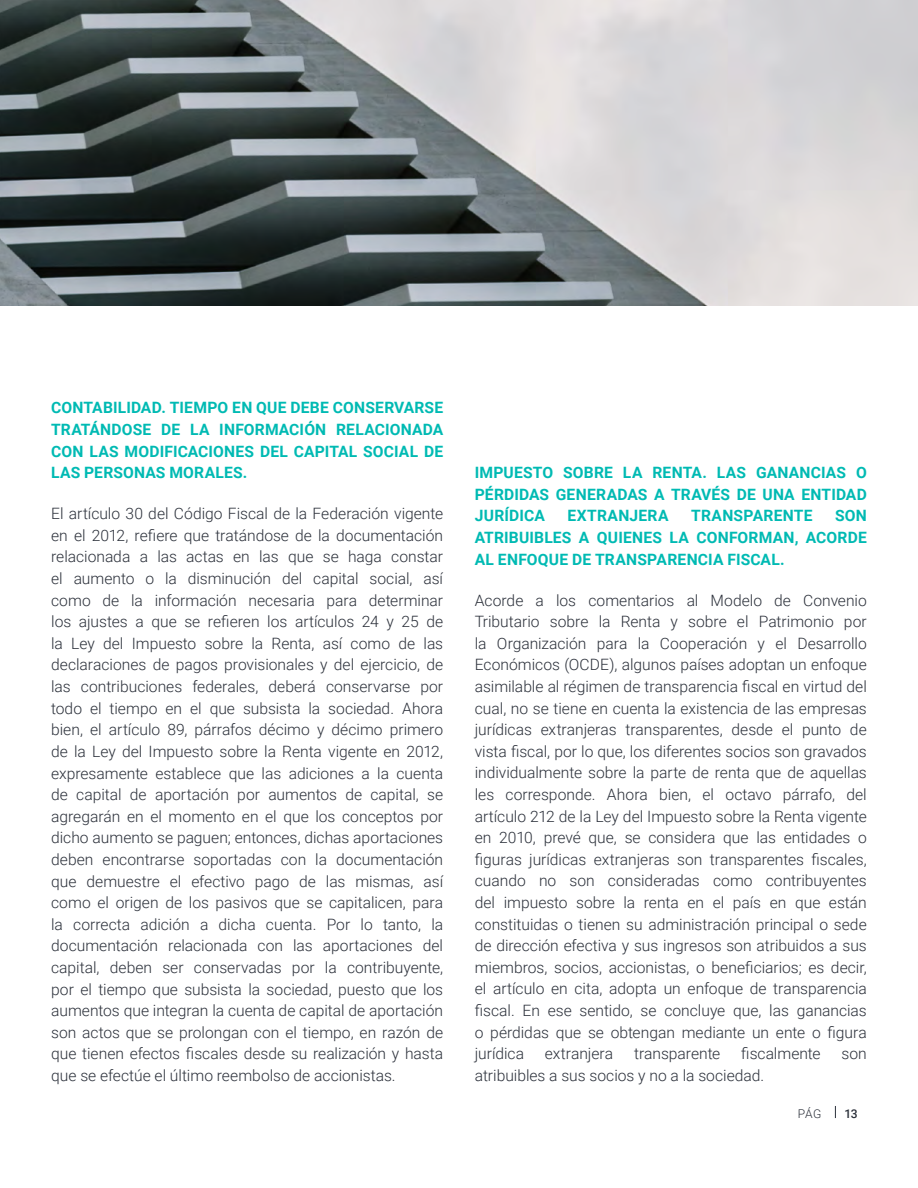
<style>
.page{position:relative;width:918px;height:1188px;background:#fff}
.page>*{position:absolute;margin:0;border:0;box-sizing:border-box;transform-origin:0 0}
.t1{font:300 15.6px/21.6px "Roboto";color:#2b303a;text-align:justify}
.t2{font:700 15.6px/21.6px "Roboto";letter-spacing:.01em;color:#00bab3;text-align:justify}
.t3{font:300 12.15px "Roboto";color:#2b303a}
.t4{font:500 12.15px "Roboto";color:#2b303a}
</style>
<div class="page">
<svg style="left:835px;top:1106px;width:1px;height:12px"></svg>
<img style="left:0;top:0;width:918px;height:306px">
<p class="t2" style="left:51px;top:396px;width:394px">CONTABILIDAD. TIEMPO EN QUE DEBE CONSERVARSE TRATÁNDOSE DE LA INFORMACIÓN RELACIONADA CON LAS MODIFICACIONES DEL CAPITAL SOCIAL DE LAS PERSONAS MORALES.</p>
<p class="t1" style="left:51px;top:502px;width:394px">El artículo 30 del Código Fiscal de la Federación vigente en el 2012, refiere que tratándose de la documentación relacionada a las actas en las que se haga constar el aumento o la disminución del capital social, así como de la información necesaria para determinar los ajustes a que se refieren los artículos 24 y 25 de la Ley del Impuesto sobre la Renta, así como de las declaraciones de pagos provisionales y del ejercicio, de las contribuciones federales, deberá conservarse por todo el tiempo en el que subsista la sociedad. Ahora bien, el artículo 89, párrafos décimo y décimo primero de la Ley del Impuesto sobre la Renta vigente en 2012, expresamente establece que las adiciones a la cuenta de capital de aportación por aumentos de capital, se agregarán en el momento en el que los conceptos por dicho aumento se paguen; entonces, dichas aportaciones deben encontrarse soportadas con la documentación que demuestre el efectivo pago de las mismas, así como el origen de los pasivos que se capitalicen, para la correcta adición a dicha cuenta. Por lo tanto, la documentación relacionada con las aportaciones del capital, deben ser conservadas por la contribuyente, por el tiempo que subsista la sociedad, puesto que los aumentos que integran la cuenta de capital de aportación son actos que se prolongan con el tiempo, en razón de que tienen efectos fiscales desde su realización y hasta que se efectúe el último reembolso de accionistas.</p>
<p class="t2" style="left:475px;top:461px;width:394px">IMPUESTO SOBRE LA RENTA. LAS GANANCIAS O PÉRDIDAS GENERADAS A TRAVÉS DE UNA ENTIDAD JURÍDICA</p>
<p class="t2" style="left:475px;top:504px;width:394px;text-indent:360px">SON ATRIBUIBLES A QUIENES LA CONFORMAN, ACORDE AL ENFOQUE DE TRANSPARENCIA FISCAL.</p>
<p class="t1" style="left:475px;top:589px;width:394px">Acorde a los comentarios al Modelo de Convenio Tributario sobre la Renta y sobre el Patrimonio por la Organización para la Cooperación y el Desarrollo Económicos (OCDE), algunos países adoptan un enfoque asimilable al régimen de transparencia fiscal en virtud del cual, no se tiene en cuenta la existencia de las empresas jurídicas extranjeras transparentes, desde el punto de vista fiscal, por lo que, los diferentes socios son gravados individualmente sobre la parte de renta que de aquellas les corresponde. Ahora bien, el octavo párrafo, del artículo 212 de la Ley del Impuesto sobre la Renta vigente en 2010, prevé que, se considera que las entidades o figuras jurídicas extranjeras son transparentes fiscales, cuando no son consideradas como contribuyentes del impuesto sobre la renta en el país en que están constituidas o tienen su administración principal o sede de dirección efectiva y sus ingresos son atribuidos a sus miembros, socios, accionistas, o beneficiarios; es decir, el artículo en cita, adopta un enfoque de transparencia fiscal. En ese sentido, se concluye que, las ganancias o pérdidas que se obtengan mediante un ente o figura jurídica</p>
<p class="t2" style="left:568px;top:504px;width:103px">EXTRANJERA</p>
<p class="t2" style="left:691px;top:504px;width:123px">TRANSPARENTE</p>
<p class="t1" style="left:545px;top:1042px;width:70px">extranjera</p>
<p class="t1" style="left:634px;top:1042px;width:88px">transparente</p>
<p class="t1" style="left:741px;top:1042px;width:81px">fiscalmente</p>
<p class="t1" style="left:842px;top:1042px;width:27px">son</p>
<p class="t1" style="left:475px;top:1064px;width:291px">atribuibles a sus socios y no a la sociedad.</p>
<p class="t3" style="left:798px;top:1106px;width:25px">PÁG</p>
<p class="t4" style="left:844px;top:1106px;width:15px">13</p>
</div>
